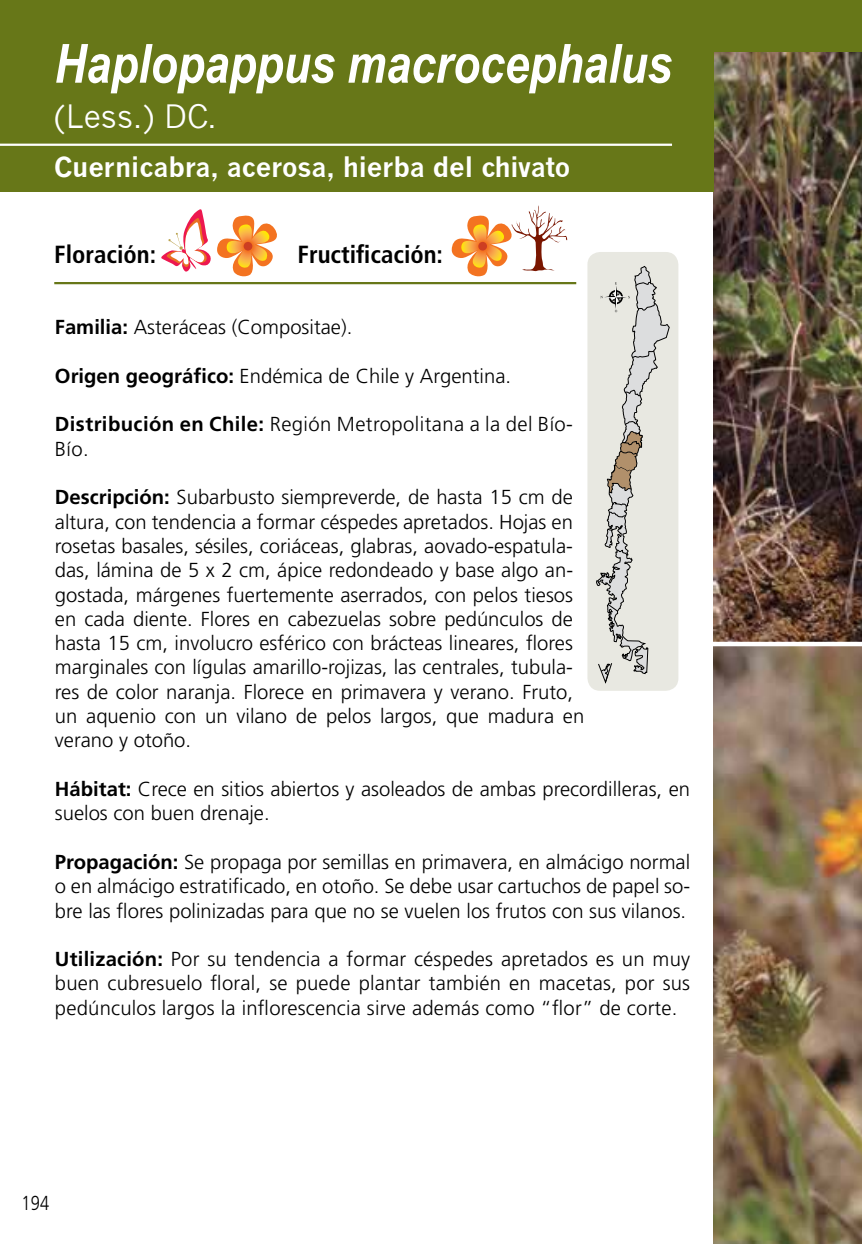
<style>
.page{position:relative;width:862px;height:1244px;background:#fff}
.page>*{position:absolute;margin:0;border:0;box-sizing:border-box;transform-origin:0 0}
.t1{font:italic 700 54px "Arial Narrow";color:#fff}
.t2{font:31.5px "News Gothic";color:#fff}
.t3{font:700 27px "News Gothic";letter-spacing:-.01em;color:#fff}
.t4{font:700 condensed 24.75px "Frutiger LT Std";color:#000}
.t5{font:300 20.25px/24.3px "Frutiger LT Std";color:#000}
.t6{font:300 20.25px/24.3px "Frutiger LT Std";letter-spacing:.02em;color:#000}
.t7{font:300 20.25px "Frutiger LT Std";color:#000;scale:.81 1}
.s1{font-weight:700}
</style>
<div class="page">
<img style="left:713px;top:51px;width:148px;height:591px">
<img style="left:713px;top:646px;width:148px;height:598px">
<div style="left:0;top:0;width:713px;height:192px;background:#677718"></div>
<div style="left:697px;top:0;width:164px;height:51px;background:#677718"></div>
<div style="left:587px;top:252px;width:91px;height:439px;background:#e8e8e1;border-radius:13px"></div>
<svg style="left:596px;top:266px;width:73px;height:418px"></svg>
<hr style="left:0;top:144px;width:671px;height:2px;background:#fff">
<svg style="left:451px;top:205px;width:116px;height:72px"></svg>
<div style="left:478px;top:242px;width:8px;height:9px;background:#cd3e22;border-radius:50%"></div>
<svg style="left:161px;top:209px;width:116px;height:68px"></svg>
<div style="left:243px;top:242px;width:9px;height:9px;background:#cd3e22;border-radius:50%"></div>
<hr style="left:54px;top:282px;width:522px;height:2px;background:#677718">
<h1 class="t1" style="left:54px;top:23px;width:619px">Haplopappus macrocephalus</h1>
<h2 class="t2" style="left:54px;top:98px;width:164px">(Less.) DC.</h2>
<h3 class="t3" style="left:54px;top:151px;width:517px">Cuernicabra, acerosa, hierba del chivato</h3>
<p class="t4" style="left:54px;top:240px;width:103px">Floración:</p>
<p class="t4" style="left:297px;top:240px;width:147px">Fructificación:</p>
<p class="t5" style="left:55px;top:315px;width:299px"><span class="s1">Familia:</span> Asteráceas (Compositae).</p>
<p class="t5" style="left:55px;top:364px;width:457px"><span class="s1">Origen geográfico:</span> Endémica de Chile y Argentina.</p>
<p class="t6" style="left:55px;top:412px;width:519px"><span class="s1">Distribución en Chile:</span> Región Metropolitana a la del Bío-<br>Bío.</p>
<p class="t5" style="left:55px;top:485px;width:530px"><span class="s1">Descripción:</span> Subarbusto siempreverde, de hasta 15 cm de altura, con tendencia a formar céspedes apretados. Hojas en rosetas basales, sésiles, coriáceas, glabras, aovado-espatula&shy;das, lámina de 5 x 2 cm, ápice redondeado y base algo an&shy;gostada, márgenes fuertemente aserrados, con pelos tiesos en cada diente. Flores en cabezuelas sobre pedúnculos de hasta 15 cm, involucro esférico con brácteas lineares, flores marginales con lígulas amarillo-rojizas, las centrales, tubula&shy;res de color naranja. Florece en primavera y verano. Fruto, un aquenio con un vilano de pelos largos, que madura en verano y otoño.</p>
<p class="t5" style="left:55px;top:777px;width:636px"><span class="s1">Hábitat:</span> Crece en sitios abiertos y asoleados de ambas precordilleras, en suelos con buen drenaje.</p>
<p class="t5" style="left:55px;top:850px;width:636px;text-align:justify"><span class="s1">Propagación:</span> Se propaga por semillas en primavera, en almácigo normal o en almácigo estratificado, en otoño. Se debe usar cartuchos de papel so&shy;bre las flores polinizadas para que no se vuelen los frutos con sus vilanos.</p>
<p class="t5" style="left:55px;top:947px;width:636px;text-align:justify"><span class="s1">Utilización:</span> Por su tendencia a formar céspedes apretados es un muy buen cubresuelo floral, se puede plantar también en macetas, por sus pedúnculos largos la inflorescencia sirve además como “flor” de corte.</p>
<p class="t7" style="left:22px;top:1191px;width:35px">194</p>
</div>
